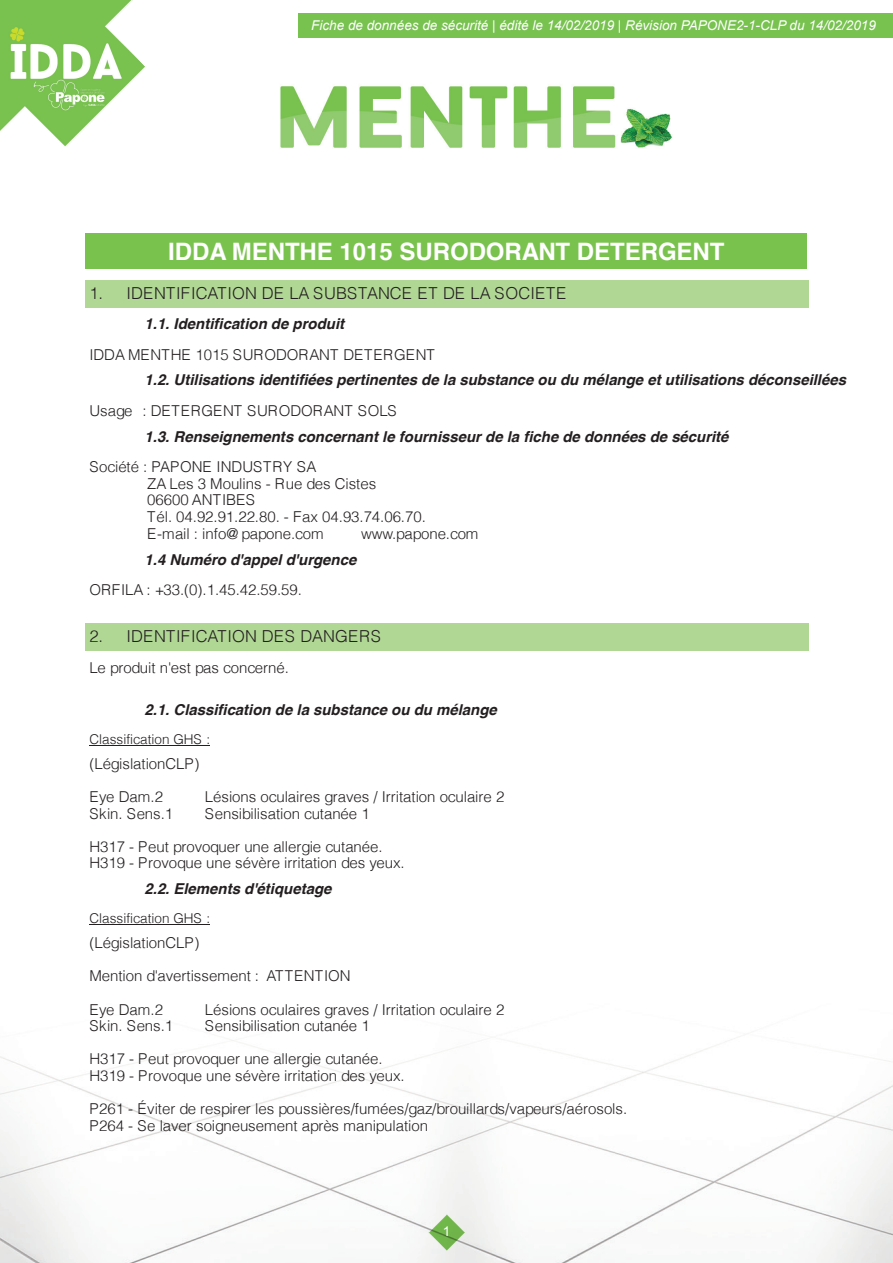
<style>
.page{position:relative;width:893px;height:1263px;background:#fff}
.page>*{position:absolute;margin:0;border:0;box-sizing:border-box;transform-origin:0 0}
.t1{font:700 24px "Helvetica";color:#fff}
.t2{font:300 16.5px "Helvetica";letter-spacing:.005em;color:#231f20}
.t3{font:300 15px/16.5px "Helvetica";letter-spacing:-.005em;color:#231f20}
.t4{font:italic 700 15px/30.6px "Helvetica";color:#231f20}
.t5{font:italic 13.5px "Arial";color:#fff}
.t6{font:300 13.5px "Helvetica";letter-spacing:.005em;color:#231f20}
.t7{font:13.5px "Arial";color:#fff}
.s1{font-weight:700;font-style:italic}
.s2{font-weight:300;font-style:normal}
</style>
<div class="page">
<img style="left:0;top:1038px;width:893px;height:225px">
<div style="left:86px;top:233px;width:721px;height:36px;background:#7ac24e"></div>
<div style="left:85px;top:280px;width:724px;height:27px;background:#b0d794"></div>
<div style="left:85px;top:624px;width:724px;height:27px;background:#b0d794"></div>
<hr style="left:89px;top:745px;width:121px;height:1px;background:#231f20">
<hr style="left:89px;top:924px;width:121px;height:1px;background:#231f20">
<img style="left:0;top:0;width:145px;height:147px">
<img style="left:280px;top:86px;width:393px;height:62px">
<img style="left:403px;top:1192px;width:87px;height:71px">
<div style="left:298px;top:13px;width:595px;height:25px;background:#78c250"></div>
<p class="t5" style="left:311px;top:17px;width:566px">Fiche de données de sécurité | édité le 14/02/2019 | Révision PAPONE2-1-CLP du 14/02/2019</p>
<p class="t1" style="left:168px;top:233px;width:558px">IDDA MENTHE 1015 SURODORANT DETERGENT</p>
<p class="t2" style="left:89px;top:279px;width:478px">1. IDENTIFICATION DE LA SUBSTANCE ET DE LA SOCIETE</p>
<p class="t3" style="left:89px;top:308px;width:347px;line-height:30.6px;text-indent:55px"><span class="s1">1.1. Identification de produit<br></span>IDDA MENTHE 1015 SURODORANT DETERGENT</p>
<p class="t4" style="left:89px;top:365px;width:758px;text-indent:55px">1.2. Utilisations identifiées pertinentes de la substance ou du mélange et utilisations déconseillées<br><span class="s2">Usage : DETERGENT SURODORANT SOLS</span></p>
<p class="t4" style="left:89px;top:421px;width:641px;text-indent:55px">1.3. Renseignements concernant le fournisseur de la fiche de données de sécurité<br><span class="s2">Société : PAPONE INDUSTRY SA</span></p>
<p class="t3" style="left:147px;top:474px;width:280px">ZA Les 3 Moulins - Rue des Cistes<br>06600 ANTIBES<br>Tél. 04.92.91.22.80. - Fax 04.93.74.06.70.<br>E-mail : info@ papone.com</p>
<p class="t3" style="left:361px;top:524px;width:119px">www.papone.com</p>
<p class="t3" style="left:89px;top:543px;width:268px;line-height:30.6px;text-indent:55px"><span class="s1">1.4 Numéro d'appel d'urgence<br></span>ORFILA : +33.(0).1.45.42.59.59.</p>
<p class="t2" style="left:89px;top:622px;width:293px">2. IDENTIFICATION DES DANGERS</p>
<p class="t3" style="left:89px;top:658px;width:201px">Le produit n'est pas concerné.</p>
<p class="t4" style="left:145px;top:694px;width:354px">2.1. Classification de la substance ou du mélange</p>
<p class="t6" style="left:89px;top:727px;width:122px">Classification GHS :</p>
<p class="t3" style="left:89px;top:754px;width:112px">(LégislationCLP)</p>
<p class="t3" style="left:89px;top:787px;width:75px">Eye Dam.2</p>
<p class="t3" style="left:205px;top:787px;width:301px">Lésions oculaires graves / Irritation oculaire 2</p>
<p class="t3" style="left:89px;top:804px;width:85px">Skin. Sens.1</p>
<p class="t3" style="left:205px;top:804px;width:166px">Sensibilisation cutanée 1</p>
<p class="t3" style="left:89px;top:837px;width:317px">H317 - Peut provoquer une allergie cutanée.<br>H319 - Provoque une sévère irritation des yeux.</p>
<p class="t4" style="left:145px;top:873px;width:188px">2.2. Elements d'étiquetage</p>
<p class="t6" style="left:89px;top:906px;width:122px">Classification GHS :</p>
<p class="t3" style="left:89px;top:934px;width:112px">(LégislationCLP)</p>
<p class="t3" style="left:89px;top:967px;width:263px">Mention d'avertissement : ATTENTION</p>
<p class="t3" style="left:89px;top:1000px;width:75px">Eye Dam.2</p>
<p class="t3" style="left:205px;top:1000px;width:301px">Lésions oculaires graves / Irritation oculaire 2</p>
<p class="t3" style="left:89px;top:1016px;width:85px">Skin. Sens.1</p>
<p class="t3" style="left:205px;top:1016px;width:166px">Sensibilisation cutanée 1</p>
<p class="t3" style="left:89px;top:1049px;width:317px">H317 - Peut provoquer une allergie cutanée.<br>H319 - Provoque une sévère irritation des yeux.</p>
<p class="t3" style="left:89px;top:1099px;width:539px">P261 - Éviter de respirer les poussières/fumées/gaz/brouillards/vapeurs/aérosols.<br>P264 - Se laver soigneusement après manipulation</p>
<p class="t7" style="left:443px;top:1222px;width:9px">1</p>
</div>
